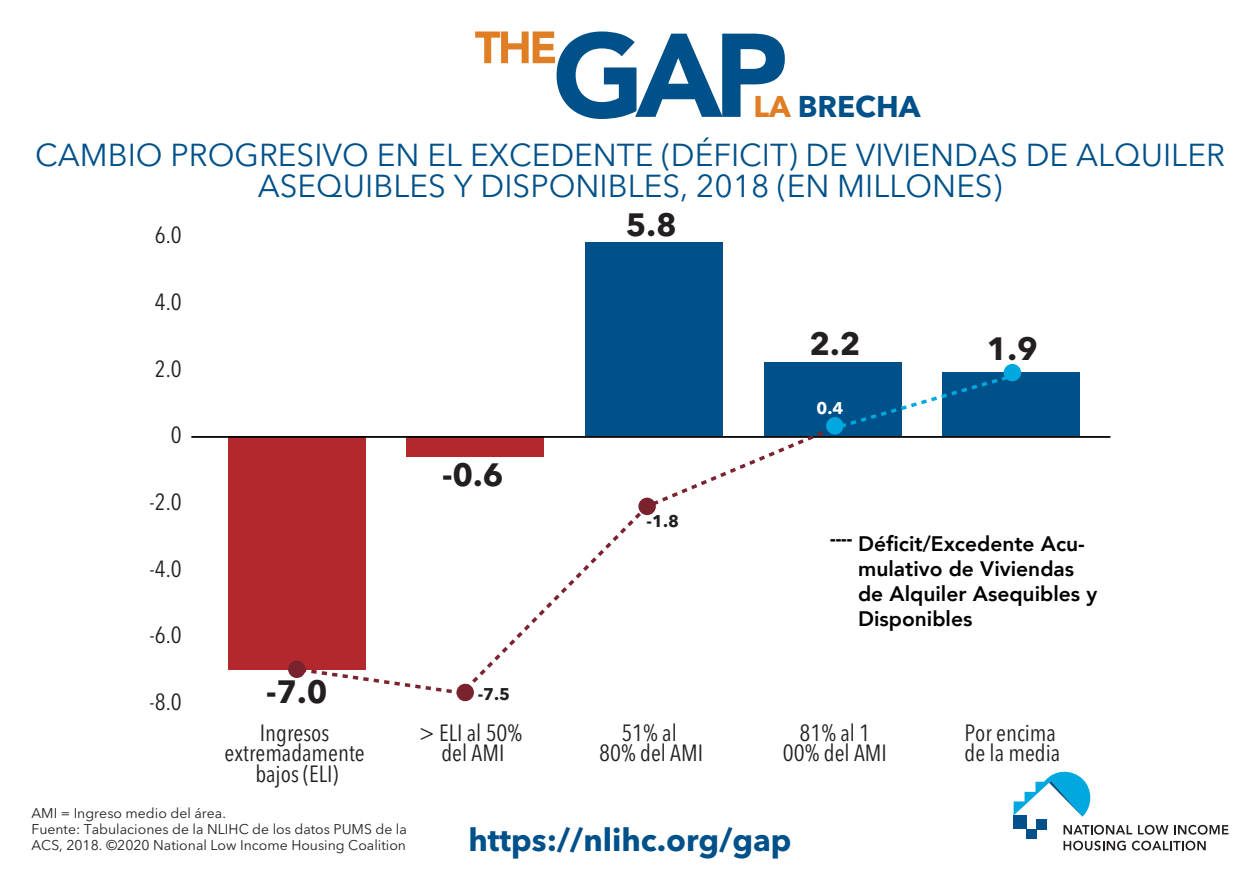
<style>
.page{position:relative;width:1260px;height:882px;background:#fff}
.page>*{position:absolute;margin:0;border:0;box-sizing:border-box;transform-origin:0 0}
.t1{font:700 32.02px "Avenir Next LT Pro";color:#231f20}
.t2{font:31.5px/31.5px "Avenir Next LT Pro";color:#005189;text-align:center}
.t3{font:700 31.5px "Avenir Next LT Pro";color:#005189}
.t4{font:700 29.75px "Avenir Next LT Pro";color:#005189}
.t5{font:condensed 23.28px/20.3px "Avenir Next LT Pro";color:#231f20;text-align:center}
.t6{font:800 21px/25.2px "Avenir";color:#000}
.t7{font:900 18.72px "Avenir";color:#000}
.t8{font:700 16.8px "Avenir Next LT Pro";color:#221f1f}
.t9{font:700 16.8px "Avenir Next LT Pro";color:#fff}
.t10{font:14px/15.8px "Avenir Next LT Pro";color:#231f20}
.s1{color:#e07e26}
</style>
<div class="page">
<div style="left:1014px;top:816px;width:13px;height:13px;background:#005189"></div>
<div style="left:1027px;top:829px;width:10px;height:10px;background:#005189"></div>
<div style="left:1037px;top:819px;width:10px;height:10px;background:#005189"></div>
<svg style="left:1014px;top:771px;width:77px;height:46px"></svg>
<svg style="left:1064px;top:825px;width:68px;height:10px"></svg>
<svg style="left:1138px;top:825px;width:30px;height:10px"></svg>
<svg style="left:1174px;top:825px;width:55px;height:10px"></svg>
<svg style="left:1064px;top:841px;width:62px;height:10px"></svg>
<svg style="left:1132px;top:841px;width:74px;height:10px"></svg>
<svg style="left:475px;top:31px;width:310px;height:88px"></svg>
<div style="left:943px;top:373px;width:137px;height:63px;background:#005189"></div>
<div style="left:764px;top:363px;width:137px;height:73px;background:#005189"></div>
<div style="left:585px;top:243px;width:138px;height:193px;background:#005189"></div>
<div style="left:228px;top:436px;width:137px;height:234px;background:#b3282d"></div>
<hr style="left:191px;top:436px;width:919px;height:2px;background:#000">
<svg style="left:293px;top:370px;width:729px;height:328px"></svg>
<div style="left:288px;top:661px;width:18px;height:17px;background:#7a232f;border-radius:50%"></div>
<div style="left:456px;top:684px;width:18px;height:17px;background:#7a232f;border-radius:50%"></div>
<div style="left:638px;top:498px;width:18px;height:17px;background:#7a232f;border-radius:50%"></div>
<div style="left:826px;top:417px;width:18px;height:18px;background:#00a8e0;border-radius:50%"></div>
<div style="left:1004px;top:364px;width:17px;height:17px;background:#00a8e0;border-radius:50%"></div>
<p class="t4" style="left:754px;top:88px;width:168px"><span class="s1">LA</span> BRECHA</p>
<h2 class="t2" style="left:35px;top:139px;width:1191px">CAMBIO PROGRESIVO EN EL EXCEDENTE (DÉFICIT) DE VIVIENDAS DE ALQUILER<br>ASEQUIBLES Y DISPONIBLES, 2018 (EN MILLONES)</h2>
<p class="t5" style="left:155px;top:225px;width:28px">6.0</p>
<p class="t5" style="left:155px;top:292px;width:28px">4.0</p>
<p class="t5" style="left:155px;top:358px;width:28px">2.0</p>
<p class="t5" style="left:171px;top:425px;width:12px">0</p>
<p class="t5" style="left:150px;top:492px;width:34px">-2.0</p>
<p class="t5" style="left:150px;top:558px;width:34px">-4.0</p>
<p class="t5" style="left:150px;top:625px;width:34px">-6.0</p>
<p class="t5" style="left:150px;top:692px;width:34px">-8.0</p>
<h1 class="t1" style="left:266px;top:672px;width:63px">-7.0</h1>
<h1 class="t1" style="left:442px;top:455px;width:63px">-0.6</h1>
<p class="t8" style="left:478px;top:684px;width:34px">-7.5</p>
<h1 class="t1" style="left:626px;top:205px;width:52px">5.8</h1>
<p class="t8" style="left:647px;top:510px;width:34px">-1.8</p>
<h1 class="t1" style="left:809px;top:325px;width:52px">2.2</h1>
<h1 class="t1" style="left:987px;top:329px;width:52px">1.9</h1>
<p class="t9" style="left:817px;top:397px;width:28px">0.4</p>
<p class="t6" style="left:858px;top:531px;width:241px">Déficit/Excedente Acu&shy;mulativo de Viviendas de Alquiler Asequibles y<br>Disponibles</p>
<p class="t7" style="left:830px;top:523px;width:24px">----</p>
<p class="t5" style="left:225px;top:723px;width:142px">Ingresos extremadamente bajos (ELI)</p>
<p class="t5" style="left:419px;top:723px;width:105px">&gt; ELI al 50% del AMI</p>
<p class="t5" style="left:599px;top:723px;width:105px">51% al<br>80% del AMI</p>
<p class="t5" style="left:783px;top:723px;width:105px">81% al 1<br>00% del AMI</p>
<p class="t5" style="left:965px;top:723px;width:97px;text-align:left">Por encima de la media</p>
<p class="t10" style="left:32px;top:805px;width:377px">AMI = Ingreso medio del área.<br>Fuente: Tabulaciones de la NLIHC de los datos PUMS de la<br>ACS, 2018. ©2020 National Low Income Housing Coalition</p>
<h2 class="t3" style="left:468px;top:820px;width:325px">https://nlihc.org/gap</h2>
</div>
